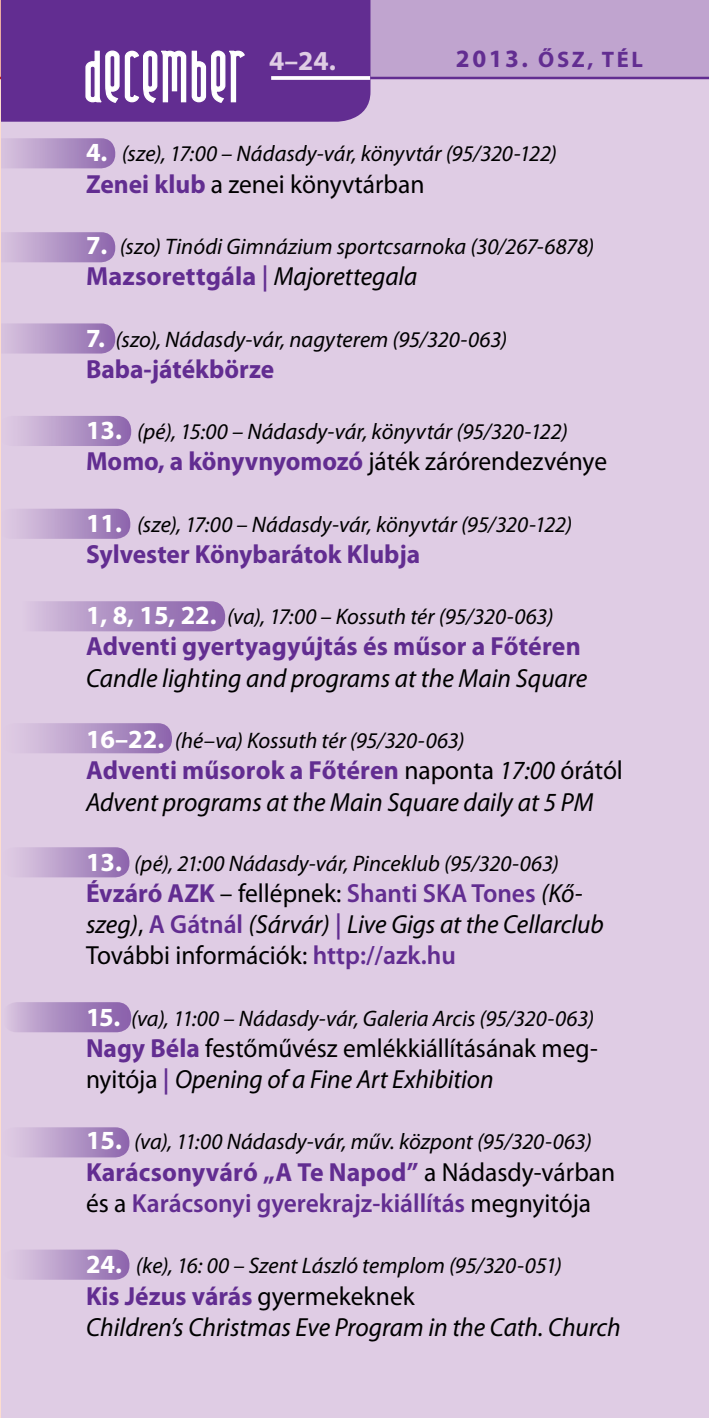
<style>
.page{position:relative;width:709px;height:1418px;background:#fff}
.page>*{position:absolute;margin:0;border:0;box-sizing:border-box;transform-origin:0 0}
.t1{font:75px "Andover";letter-spacing:-.025em;color:#fff}
.t2{font:700 27.5px "Myriad Pro";color:#dfcce4}
.t3{font:italic 26.25px/31.2px "Myriad Pro";color:#000}
.t4{font:700 26.25px "Myriad Pro";color:#622d91}
.t5{font:600 26.25px/31.2px "Myriad Pro";color:#622d91}
.t6{font:26.25px/31.2px "Myriad Pro";color:#000;scale:.96 1}
.t7{font:26.25px "Myriad Pro";color:#000}
.t8{font:italic 22.5px "Myriad Pro";color:#000}
.t9{font:700 22.5px "Myriad Pro";letter-spacing:.12em;color:#622d91}
.s1{font-size:25px}
.s2{font-weight:700;font-style:normal;font-size:26.25px;color:#fff}
.s3{font-weight:700;color:#622d91}
.s4{font-weight:600}
.s5{font-weight:400;font-style:italic;color:#000}
.s6{font-weight:700;font-style:normal;color:#622d91}
.s7{font-style:normal}
.s8{font-weight:600;font-style:normal;color:#622d91}
.s9{font-weight:600;color:#622d91}
.s10{font-style:italic}
.s11{font-weight:700}
.s12{font-weight:400;color:#000}
</style>
<div class="page">
<div style="left:1px;top:0;width:708px;height:1417px;background:#dfcce4"></div>
<hr style="left:327px;top:77px;width:382px;height:2px;background:#622d91">
<div style="left:260px;top:0;width:449px;height:78px;background:#c0a4cf"></div>
<div style="left:1px;top:0;width:369px;height:122px;background:#622d91"></div>
<svg style="left:271px;top:76px;width:99px;height:4px"></svg>
<svg style="left:4px;top:138px;width:111px;height:30px;background:#b497c6"></svg>
<svg style="left:4px;top:232px;width:111px;height:30px;background:#b397c6"></svg>
<svg style="left:4px;top:323px;width:111px;height:30px;background:#b497c7"></svg>
<svg style="left:20px;top:416px;width:111px;height:30px;background:#b396c6"></svg>
<svg style="left:35px;top:601px;width:190px;height:30px;background:#ac8dc1"></svg>
<svg style="left:85px;top:50px;width:161px;height:54px;background:#845ba9"></svg>
<svg style="left:28px;top:723px;width:144px;height:30px;background:#b396c6"></svg>
<svg style="left:22px;top:847px;width:107px;height:30px;background:#b497c6"></svg>
<svg style="left:11px;top:1002px;width:120px;height:30px;background:#aa8ac0"></svg>
<svg style="left:22px;top:1127px;width:107px;height:30px;background:#b497c7"></svg>
<svg style="left:22px;top:1249px;width:107px;height:30px;background:#b497c7"></svg>
<svg style="left:19px;top:508px;width:111px;height:31px;background:#b498c7"></svg>
<hr style="left:0;top:0;width:1px;height:1417px;background:#fdddcf">
<hr style="left:0;top:0;width:1px;height:78px;background:#ba131a">
<h1 class="t1" style="left:86px;top:32px;width:167px">DECEMBER</h1>
<p class="t2" style="left:269px;top:43px;width:68px">4–24.</p>
<p class="t9" style="left:456px;top:44px;width:188px"><span class="s1">2013.</span> ŐSZ, TÉL</p>
<p class="t8" style="left:86px;top:140px;width:472px"><span class="s2">4.</span> (sze), 17:00 – Nádasdy-vár, könyvtár (95/320-122)</p>
<p class="t7" style="left:86px;top:168px;width:340px"><span class="s3">Zenei klub</span> a zenei könyvtárban</p>
<p class="t8" style="left:86px;top:232px;width:509px"><span class="s2">7.</span> (szo) Tinódi Gimnázium sportcsarnoka (30/267-6878)</p>
<p class="t4" style="left:86px;top:259px;width:333px">Mazsorettgála <span class="s4">|</span> <span class="s5">Majorettegala</span></p>
<p class="t8" style="left:86px;top:325px;width:423px"><span class="s2">7.</span> (szo), Nádasdy-vár, nagyterem (95/320-063)</p>
<p class="t4" style="left:86px;top:352px;width:190px">Baba-játékbörze</p>
<p class="t8" style="left:86px;top:417px;width:483px"><span class="s2">13.</span> (pé), 15:00 – Nádasdy-vár, könyvtár (95/320-122)</p>
<p class="t7" style="left:86px;top:445px;width:522px"><span class="s3">Momo, a könyvnyomozó</span> játék zárórendezvénye</p>
<p class="t8" style="left:86px;top:510px;width:487px"><span class="s2">11.</span> (sze), 17:00 – Nádasdy-vár, könyvtár (95/320-122)</p>
<p class="t4" style="left:86px;top:537px;width:336px">Sylvester Könybarátok Klubja</p>
<p class="t8" style="left:86px;top:602px;width:469px"><span class="s2">1, 8, 15, 22.</span> (va), 17:00 – Kossuth tér (95/320-063)</p>
<p class="t4" style="left:86px;top:629px;width:496px">Adventi gyertyagyújtás és műsor a Főtéren</p>
<p class="t3" style="left:86px;top:662px;width:503px">Candle lighting and programs at the Main Square</p>
<p class="t8" style="left:86px;top:726px;width:380px"><span class="s2">16–22.</span> (hé–va) Kossuth tér (95/320-063)</p>
<p class="t3" style="left:86px;top:754px;width:538px"><span class="s6">Adventi műsorok a Főtéren</span> <span class="s7">naponta</span> 17:00 <span class="s7">órától<br></span>Advent programs at the Main Square daily at 5 PM</p>
<p class="t8" style="left:86px;top:849px;width:474px"><span class="s2">13.</span> (pé), 21:00 Nádasdy-vár, Pinceklub (95/320-063)</p>
<p class="t3" style="left:86px;top:877px;width:519px"><span class="s6">Évzáró AZK</span> <span class="s7">– fellépnek:</span> <span class="s8">Shanti SKA Tones</span> (Kő&shy;szeg)<span class="s7">,</span> <span class="s8">A Gátnál</span> (Sárvár) <span class="s8">|</span> Live Gigs at the Cellarclub<br><span class="s7">További információk:</span> <span class="s8">http://azk.hu</span></p>
<p class="t8" style="left:86px;top:1004px;width:509px"><span class="s2">15.</span> (va), 11:00 – Nádasdy-vár, Galeria Arcis (95/320-063)</p>
<p class="t6" style="left:86px;top:1032px;width:534px"><span class="s3">Nagy Béla</span> festőművész emlékkiállításának meg&shy;nyitója <span class="s9">|</span> <span class="s10">Opening of a Fine Art Exhibition</span></p>
<p class="t8" style="left:86px;top:1127px;width:507px"><span class="s2">15.</span> (va), 11:00 Nádasdy-vár, műv. központ (95/320-063)</p>
<p class="t5" style="left:86px;top:1155px;width:530px"><span class="s11">Karácsonyváró „A Te Napod”</span> <span class="s12">a Nádasdy-várban és a</span> Karácsonyi gyerekrajz-kiállítás <span class="s12">megnyitója</span></p>
<p class="t8" style="left:86px;top:1251px;width:477px"><span class="s2">24.</span> (ke), 16: 00 – Szent László templom (95/320-051)</p>
<p class="t3" style="left:86px;top:1279px;width:536px"><span class="s6">Kis Jézus várás</span> <span class="s7">gyermekeknek<br></span>Children’s Christmas Eve Program in the Cath. Church</p>
</div>
